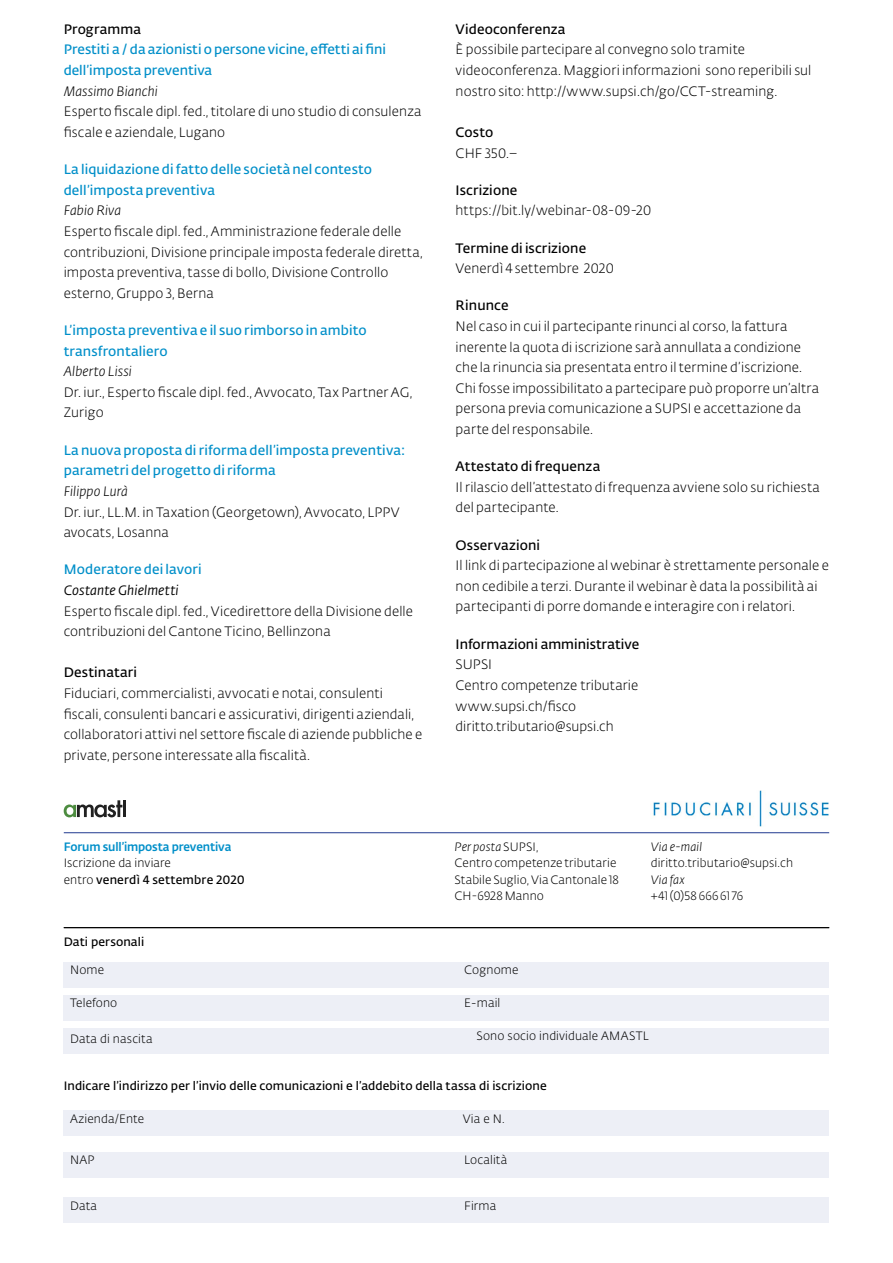
<style>
.page{position:relative;width:893px;height:1263px;background:#fff}
.page>*{position:absolute;margin:0;border:0;box-sizing:border-box;transform-origin:0 0}
.t1{font:300 13.5px/20.7px "SUPSI Fedra Sans";letter-spacing:.01em;color:#000}
.t2{font:600 13.5px/20.7px "SUPSI Fedra Sans";letter-spacing:.01em;color:#008fc9}
.t3{font:600 13.5px "SUPSI Fedra Sans";letter-spacing:.01em;color:#000}
.t4{font:italic 300 13.5px "SUPSI Fedra Sans";letter-spacing:.01em;color:#000}
.t5{font:italic 13.5px "SUPSI Fedra Sans";letter-spacing:.01em;color:#000}
.t6{font:300 12px/16.5px "SUPSI Fedra Sans";letter-spacing:.01em;color:#000}
.t7{font:600 12px "SUPSI Fedra Sans";letter-spacing:.01em;color:#000}
.t8{font:500 12px "SUPSI Fedra Sans";letter-spacing:-.01em;color:#008fc9;scale:.96 1}
.t9{font:italic 300 12px "SUPSI Fedra Sans";letter-spacing:.015em;color:#000}
.t10{font:300 12px "SUPSI Fedra Sans";letter-spacing:.035em;color:#000}
.s1{font-weight:600}
.s2{font-style:italic}
</style>
<div class="page">
<hr style="left:64px;top:832px;width:765px;height:1px;background:#213a8f">
<svg style="left:64px;top:800px;width:58px;height:17px"></svg>
<hr style="left:123px;top:800px;width:3px;height:17px;background:#212121">
<hr style="left:64px;top:927px;width:765px;height:1px;background:#000">
<div style="left:64px;top:962px;width:765px;height:25px;background:#edeff6"></div>
<div style="left:64px;top:1110px;width:765px;height:26px;background:#edeff6"></div>
<div style="left:64px;top:995px;width:765px;height:25px;background:#edeff6"></div>
<div style="left:64px;top:1028px;width:765px;height:25px;background:#edeff6"></div>
<div style="left:64px;top:1152px;width:765px;height:25px;background:#edeff6"></div>
<div style="left:64px;top:1197px;width:765px;height:26px;background:#edeff6"></div>
<img style="left:653px;top:791px;width:176px;height:35px">
<p class="t3" style="left:64px;top:21px;width:79px">Programma</p>
<p class="t2" style="left:64px;top:40px;width:324px">Prestiti a / da azionisti o persone vicine, effetti ai fini dell’imposta preventiva</p>
<p class="t4" style="left:64px;top:83px;width:96px">Massimo Bianchi</p>
<p class="t1" style="left:64px;top:101px;width:359px">Esperto fiscale dipl. fed., titolare di uno studio di consulenza fiscale e aziendale, Lugano</p>
<p class="t2" style="left:64px;top:159px;width:310px">La liquidazione di fatto delle società nel contesto dell’imposta preventiva</p>
<p class="t4" style="left:64px;top:202px;width:59px">Fabio Riva</p>
<p class="t1" style="left:64px;top:221px;width:361px">Esperto fiscale dipl. fed., Amministrazione federale delle contribuzioni, Divisione principale imposta federale diretta, imposta preventiva, tasse di bollo, Divisione Controllo esterno, Gruppo 3, Berna</p>
<p class="t2" style="left:64px;top:320px;width:305px">L’imposta preventiva e il suo rimborso in ambito transfrontaliero</p>
<p class="t4" style="left:64px;top:363px;width:70px">Alberto Lissi</p>
<p class="t1" style="left:64px;top:382px;width:350px">Dr. iur., Esperto fiscale dipl. fed., Avvocato, Tax Partner AG,<br>Zurigo</p>
<p class="t2" style="left:64px;top:440px;width:343px">La nuova proposta di riforma dell’imposta preventiva: parametri del progetto di riforma</p>
<p class="t4" style="left:64px;top:483px;width:66px">Filippo Lurà</p>
<p class="t1" style="left:64px;top:502px;width:337px">Dr. iur., LL.M. in Taxation (Georgetown), Avvocato, LPPV avocats, Losanna</p>
<p class="t2" style="left:64px;top:559px;width:140px">Moderatore dei lavori</p>
<p class="t5" style="left:64px;top:582px;width:117px">Costante Ghielmetti</p>
<p class="t1" style="left:64px;top:601px;width:351px">Esperto fiscale dipl. fed., Vicedirettore della Divisione delle contribuzioni del Cantone Ticino, Bellinzona</p>
<p class="t3" style="left:64px;top:664px;width:75px">Destinatari</p>
<p class="t1" style="left:64px;top:683px;width:360px">Fiduciari, commercialisti, avvocati e notai, consulenti fiscali, consulenti bancari e assicurativi, dirigenti aziendali, collaboratori attivi nel settore fiscale di aziende pubbliche e private, persone interessate alla fiscalità.</p>
<p class="t8" style="left:64px;top:839px;width:176px">Forum sull’imposta preventiva</p>
<p class="t6" style="left:64px;top:855px;width:183px">Iscrizione da inviare<br>entro <span class="s1">venerdì 4 settembre 2020</span></p>
<p class="t3" style="left:456px;top:21px;width:111px">Videoconferenza</p>
<p class="t1" style="left:456px;top:40px;width:357px">È possibile partecipare al convegno solo tramite videoconferenza. Maggiori informazioni sono reperibili sul nostro sito: http://www.supsi.ch/go/CCT-streaming.</p>
<p class="t3" style="left:456px;top:124px;width:39px">Costo</p>
<p class="t1" style="left:456px;top:143px;width:64px">CHF 350.–</p>
<p class="t3" style="left:456px;top:182px;width:63px">Iscrizione</p>
<p class="t1" style="left:456px;top:201px;width:197px">https://bit.ly/webinar-08-09-20</p>
<p class="t3" style="left:456px;top:240px;width:132px">Termine di iscrizione</p>
<p class="t1" style="left:456px;top:258px;width:160px">Venerdì 4 settembre 2020</p>
<p class="t3" style="left:456px;top:297px;width:54px">Rinunce</p>
<p class="t1" style="left:456px;top:316px;width:365px">Nel caso in cui il partecipante rinunci al corso, la fattura inerente la quota di iscrizione sarà annullata a condizione che la rinuncia sia presentata entro il termine d’iscrizione.<br>Chi fosse impossibilitato a partecipare può proporre un’altra persona previa comunicazione a SUPSI e accettazione da parte del responsabile.</p>
<p class="t3" style="left:456px;top:458px;width:146px">Attestato di frequenza</p>
<p class="t1" style="left:456px;top:477px;width:366px">Il rilascio dell’attestato di frequenza avviene solo su richiesta del partecipante.</p>
<p class="t3" style="left:456px;top:537px;width:86px">Osservazioni</p>
<p class="t1" style="left:456px;top:555px;width:375px">Il link di partecipazione al webinar è strettamente personale e non cedibile a terzi. Durante il webinar è data la possibilità ai partecipanti di porre domande e interagire con i relatori.</p>
<p class="t3" style="left:456px;top:636px;width:185px">Informazioni amministrative</p>
<p class="t1" style="left:456px;top:654px;width:184px">SUPSI<br>Centro competenze tributarie www.supsi.ch/fisco diritto.tributario@supsi.ch</p>
<p class="t6" style="left:454px;top:838px;width:166px"><span class="s2">Per posta</span> SUPSI,<br>Centro competenze tributarie<br>Stabile Suglio, Via Cantonale 18<br>CH-6928 Manno</p>
<p class="t9" style="left:651px;top:839px;width:53px">Via e-mail</p>
<p class="t6" style="left:651px;top:855px;width:144px">diritto.tributario@supsi.ch</p>
<p class="t9" style="left:651px;top:872px;width:35px">Via fax</p>
<p class="t10" style="left:651px;top:889px;width:94px">+41 (0)58 666 61 76</p>
<p class="t7" style="left:64px;top:934px;width:82px">Dati personali</p>
<p class="t6" style="left:70px;top:962px;width:36px">Nome</p>
<p class="t6" style="left:464px;top:962px;width:56px">Cognome</p>
<p class="t6" style="left:70px;top:995px;width:49px">Telefono</p>
<p class="t6" style="left:464px;top:995px;width:38px">E-mail</p>
<p class="t6" style="left:70px;top:1031px;width:84px">Data di nascita</p>
<p class="t6" style="left:476px;top:1028px;width:174px">Sono socio individuale AMASTL</p>
<p class="t7" style="left:64px;top:1078px;width:484px">Indicare l’indirizzo per l’invio delle comunicazioni e l’addebito della tassa di iscrizione</p>
<p class="t6" style="left:70px;top:1111px;width:76px">Azienda/Ente</p>
<p class="t6" style="left:463px;top:1111px;width:44px">Via e N.</p>
<p class="t6" style="left:70px;top:1152px;width:26px">NAP</p>
<p class="t6" style="left:464px;top:1152px;width:45px">Località</p>
<p class="t6" style="left:70px;top:1197px;width:28px">Data</p>
<p class="t6" style="left:464px;top:1197px;width:33px">Firma</p>
</div>
